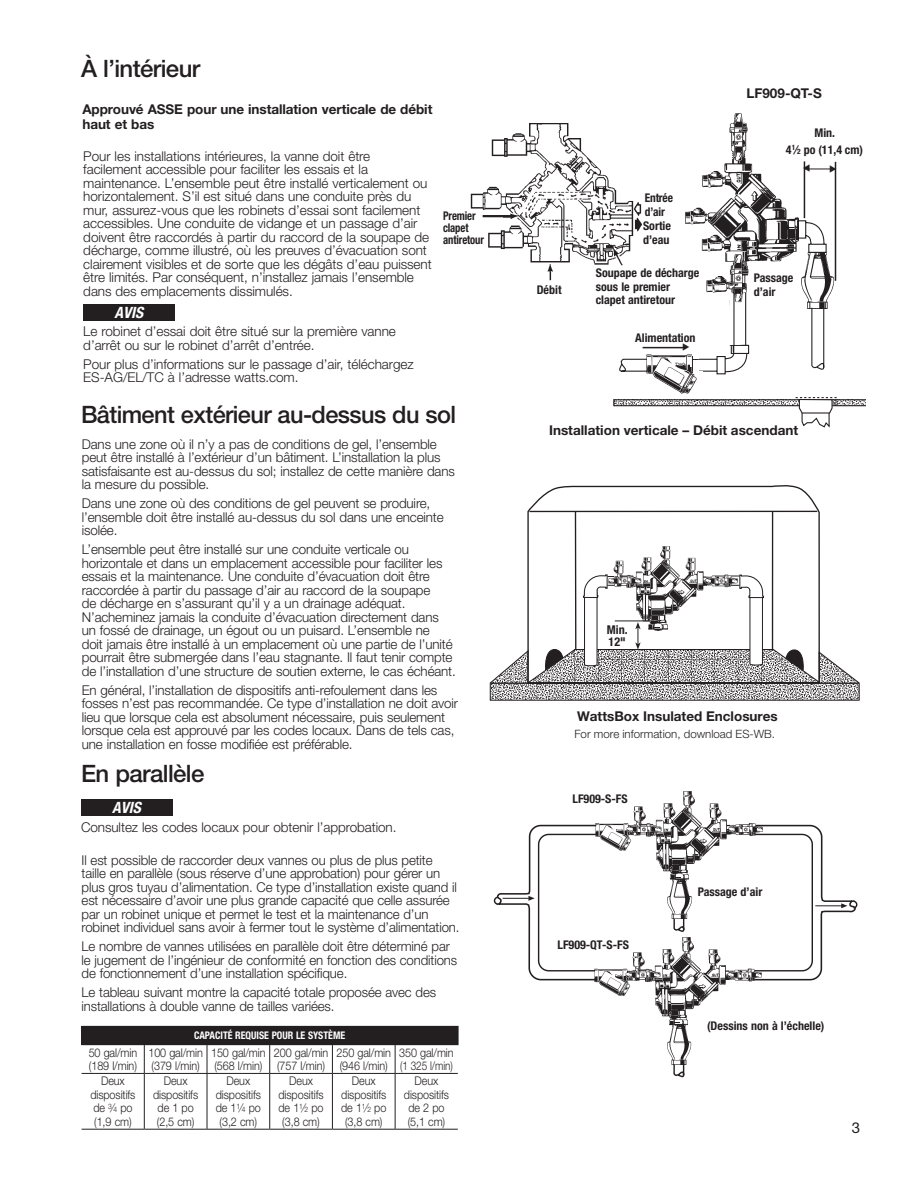
<style>
.page{position:relative;width:918px;height:1188px;background:#fff}
.page>*{position:absolute;margin:0;border:0;box-sizing:border-box;transform-origin:0 0}
.t1{font:500 24px "Helvetica Neue LT Std";letter-spacing:-.025em;color:#231f20}
.t2{font:italic 700 condensed 15.6px "Helvetica Neue LT Std";color:#fff}
.t3{font:15px "Helvetica Neue LT Std";color:#231f20}
.t4{font:300 13.5px/13.5px "Helvetica Neue LT Std";letter-spacing:-.01em;color:#231f20}
.t5{font:700 13.5px/15px "Helvetica Neue LT Std";color:#231f20}
.t6{font:700 condensed 12.15px/12.1px "Helvetica Neue LT Std";color:#231f20}
.t7{font:300 12px/13.5px "Helvetica Neue LT Std";letter-spacing:-.01em;color:#231f20;scale:.9 1}
.t8{font:700 condensed 12px/13.5px "Helvetica Neue LT Std";color:#231f20}
.t9{font:700 condensed 12px/12px "Helvetica Neue LT Std";color:#231f20;scale:.89 1}
.t10{font:700 condensed 12px/13.8px "Helvetica Neue LT Std";color:#231f20;scale:.95 1}
.t11{font:300 11.55px "Helvetica Neue LT Std";color:#231f20}
.t12{font:700 condensed 10.5px "Helvetica Neue LT Std";color:#fff;scale:.95 1}
.s1{font-size:7.5px}
</style>
<div class="page">
<div style="left:83px;top:304px;width:91px;height:17px;background:#231f20"></div>
<img style="left:471px;top:123px;width:170px;height:157px">
<hr style="left:483px;top:215px;width:29px;height:2px;background:#231f20">
<img style="left:685px;top:114px;width:114px;height:106px">
<img style="left:827px;top:253px;width:10px;height:55px">
<svg style="left:613px;top:397px;width:252px;height:31px"></svg>
<img style="left:653px;top:375px;width:44px;height:19px">
<hr style="left:804px;top:161px;width:1px;height:57px;background:#231f20">
<hr style="left:835px;top:162px;width:1px;height:119px;background:#231f20">
<hr style="left:805px;top:169px;width:30px;height:1px;background:#231f20">
<svg style="left:527px;top:485px;width:293px;height:89px"></svg>
<hr style="left:529px;top:511px;width:288px;height:1px;background:#231f20">
<svg style="left:490px;top:574px;width:370px;height:127px"></svg>
<div style="left:81px;top:799px;width:91px;height:17px;background:#231f20"></div>
<img style="left:596px;top:792px;width:160px;height:32px">
<img style="left:595px;top:981px;width:157px;height:37px">
<img style="left:667px;top:1026px;width:25px;height:39px">
<svg style="left:673px;top:1063px;width:12px;height:15px"></svg>
<svg style="left:493px;top:824px;width:365px;height:157px"></svg>
<svg style="left:669px;top:1018px;width:19px;height:8px"></svg>
<div style="left:82px;top:1026px;width:376px;height:19px;background:#231f20"></div>
<hr style="left:395px;top:1026px;width:64px;height:1px;background:#231f20">
<svg style="left:144px;top:1045px;width:1px;height:28px"></svg>
<svg style="left:207px;top:1045px;width:1px;height:28px"></svg>
<svg style="left:269px;top:1045px;width:1px;height:28px"></svg>
<svg style="left:332px;top:1045px;width:1px;height:28px"></svg>
<hr style="left:395px;top:1044px;width:64px;height:1px;background:#231f20">
<svg style="left:395px;top:1045px;width:1px;height:28px"></svg>
<hr style="left:82px;top:1073px;width:62px;height:1px;background:#231f20">
<hr style="left:144px;top:1073px;width:63px;height:1px;background:#231f20">
<hr style="left:207px;top:1073px;width:63px;height:1px;background:#231f20">
<hr style="left:270px;top:1073px;width:62px;height:1px;background:#231f20">
<hr style="left:332px;top:1073px;width:63px;height:1px;background:#231f20">
<hr style="left:395px;top:1073px;width:63px;height:1px;background:#231f20">
<hr style="left:82px;top:1129px;width:62px;height:1px;background:#231f20">
<hr style="left:144px;top:1129px;width:63px;height:1px;background:#231f20">
<hr style="left:207px;top:1129px;width:63px;height:1px;background:#231f20">
<hr style="left:270px;top:1129px;width:62px;height:1px;background:#231f20">
<hr style="left:332px;top:1129px;width:63px;height:1px;background:#231f20">
<svg style="left:458px;top:1027px;width:1px;height:17px"></svg>
<hr style="left:144px;top:1074px;width:1px;height:55px;background:#231f20">
<hr style="left:207px;top:1074px;width:1px;height:55px;background:#231f20">
<hr style="left:269px;top:1074px;width:1px;height:55px;background:#231f20">
<hr style="left:332px;top:1074px;width:1px;height:55px;background:#231f20">
<hr style="left:395px;top:1074px;width:1px;height:55px;background:#231f20">
<hr style="left:395px;top:1129px;width:63px;height:1px;background:#231f20">
<svg style="left:616px;top:220px;width:211px;height:155px"></svg>
<svg style="left:830px;top:165px;width:5px;height:7px"></svg>
<svg style="left:803px;top:165px;width:7px;height:7px"></svg>
<h2 class="t1" style="left:81px;top:54px;width:121px">À l’intérieur</h2>
<h3 class="t5" style="left:82px;top:101px;width:352px">Approuvé ASSE pour une installation verticale de débit haut et bas</h3>
<p class="t4" style="left:83px;top:149px;width:350px">Pour les installations intérieures, la vanne doit être facilement accessible pour faciliter les essais et la maintenance. L’ensemble peut être installé verticalement ou horizontalement. S’il est situé dans une conduite près du mur, assurez-vous que les robinets d’essai sont facilement accessibles. Une conduite de vidange et un passage d’air doivent être raccordés à partir du raccord de la soupape de décharge, comme illustré, où les preuves d’évacuation sont clairement visibles et de sorte que les dégâts d’eau puissent être limités. Par conséquent, n’installez jamais l’ensemble dans des emplacements dissimulés.</p>
<p class="t2" style="left:115px;top:303px;width:30px">AVIS</p>
<p class="t4" style="left:83px;top:324px;width:314px">Le robinet d’essai doit être situé sur la première vanne d’arrêt ou sur le robinet d’arrêt d’entrée.</p>
<p class="t4" style="left:83px;top:357px;width:332px">Pour plus d’informations sur le passage d’air, téléchargez<br>ES-AG/EL/TC à l’adresse watts.com.</p>
<p class="t9" style="left:443px;top:209px;width:47px">Premier clapet antiretour</p>
<h2 class="t1" style="left:81px;top:400px;width:377px">Bâtiment extérieur au-dessus du sol</h2>
<p class="t4" style="left:82px;top:437px;width:375px">Dans une zone où il n’y a pas de conditions de gel, l’ensemble peut être installé à l’extérieur d’un bâtiment. L’installation la plus satisfaisante est au-dessus du sol; installez de cette manière dans la mesure du possible.</p>
<p class="t4" style="left:82px;top:496px;width:363px">Dans une zone où des conditions de gel peuvent se produire, l’ensemble doit être installé au-dessus du sol dans une enceinte isolée.</p>
<p class="t4" style="left:82px;top:542px;width:376px">L’ensemble peut être installé sur une conduite verticale ou horizontale et dans un emplacement accessible pour faciliter les essais et la maintenance. Une conduite d’évacuation doit être raccordée à partir du passage d’air au raccord de la soupape<br>de décharge en s’assurant qu’il y a un drainage adéquat.<br>N’acheminez jamais la conduite d’évacuation directement dans un fossé de drainage, un égout ou un puisard. L’ensemble ne<br>doit jamais être installé à un emplacement où une partie de l’unité pourrait être submergée dans l’eau stagnante. Il faut tenir compte de l’installation d’une structure de soutien externe, le cas échéant.</p>
<p class="t4" style="left:82px;top:683px;width:378px">En général, l’installation de dispositifs anti-refoulement dans les fosses n’est pas recommandée. Ce type d’installation ne doit avoir lieu que lorsque cela est absolument nécessaire, puis seulement lorsque cela est approuvé par les codes locaux. Dans de tels cas, une installation en fosse modifiée est préférable.</p>
<h2 class="t1" style="left:81px;top:759px;width:125px">En parallèle</h2>
<p class="t2" style="left:112px;top:798px;width:30px">AVIS</p>
<p class="t4" style="left:81px;top:821px;width:317px">Consultez les codes locaux pour obtenir l’approbation.</p>
<p class="t4" style="left:82px;top:853px;width:380px">Il est possible de raccorder deux vannes ou plus de plus petite taille en parallèle (sous réserve d’une approbation) pour gérer un plus gros tuyau d’alimentation. Ce type d’installation existe quand il est nécessaire d’avoir une plus grande capacité que celle assurée par un robinet unique et permet le test et la maintenance d’un robinet individuel sans avoir à fermer tout le système d’alimentation.</p>
<p class="t4" style="left:82px;top:940px;width:377px">Le nombre de vannes utilisées en parallèle doit être déterminé par le jugement de l’ingénieur de conformité en fonction des conditions de fonctionnement d’une installation spécifique.</p>
<p class="t4" style="left:82px;top:986px;width:356px">Le tableau suivant montre la capacité totale proposée avec des installations à double vanne de tailles variées.</p>
<p class="t12" style="left:194px;top:1029px;width:160px">CAPACITÉ REQUISE POUR LE SYSTÈME</p>
<p class="t7" style="left:89px;top:1045px;width:55px">50 gal/min (189 l/min)</p>
<p class="t7" style="left:148px;top:1045px;width:62px">100 gal/min (379 l/min)</p>
<p class="t7" style="left:211px;top:1045px;width:62px">150 gal/min (568 l/min)</p>
<p class="t7" style="left:274px;top:1045px;width:62px">200 gal/min (757 l/min)</p>
<p class="t7" style="left:337px;top:1045px;width:62px">250 gal/min (946 l/min)</p>
<p class="t7" style="left:399px;top:1045px;width:62px">350 gal/min (1 325 l/min)</p>
<p class="t7" style="left:90px;top:1074px;width:52px;text-align:center">Deux dispositifs de <sup>3</sup>⁄<span class="s1">4</span> po (1,9 cm)</p>
<p class="t7" style="left:153px;top:1074px;width:52px;text-align:center">Deux dispositifs de 1 po (2,5 cm)</p>
<p class="t7" style="left:216px;top:1074px;width:52px;text-align:center">Deux dispositifs de 1<sup>1</sup>⁄<span class="s1">4</span> po (3,2 cm)</p>
<p class="t7" style="left:279px;top:1074px;width:52px;text-align:center">Deux dispositifs de 1<sup>1</sup>⁄<span class="s1">2</span> po (3,8 cm)</p>
<p class="t7" style="left:341px;top:1074px;width:52px;text-align:center">Deux dispositifs de 1<sup>1</sup>⁄<span class="s1">2</span> po (3,8 cm)</p>
<p class="t7" style="left:404px;top:1074px;width:52px;text-align:center">Deux dispositifs de 2 po (5,1 cm)</p>
<p class="t5" style="left:746px;top:86px;width:77px">LF909-QT-S</p>
<p class="t8" style="left:537px;top:283px;width:26px">Débit</p>
<p class="t10" style="left:643px;top:191px;width:33px">Entrée d’air<br>Sortie d’eau</p>
<p class="t8" style="left:596px;top:266px;width:105px">Soupape de décharge sous le premier clapet antiretour</p>
<p class="t8" style="left:635px;top:331px;width:62px">Alimentation</p>
<p class="t8" style="left:786px;top:124px;width:79px;line-height:16.8px;text-align:center">Min.<br>4<sup>1</sup>⁄<span class="s1">2</span> po (11,4 cm)</p>
<p class="t8" style="left:754px;top:271px;width:41px">Passage d’air</p>
<p class="t5" style="left:549px;top:422px;width:251px">Installation verticale – Débit ascendant</p>
<p class="t6" style="left:607px;top:624px;width:22px">Min.<br>12"</p>
<p class="t5" style="left:577px;top:708px;width:202px">WattsBox Insulated Enclosures</p>
<p class="t11" style="left:574px;top:727px;width:202px">For more information, download ES-WB.</p>
<p class="t8" style="left:572px;top:791px;width:57px">LF909-S-FS</p>
<p class="t8" style="left:557px;top:938px;width:73px">LF909-QT-S-FS</p>
<p class="t8" style="left:698px;top:885px;width:66px">Passage d’air</p>
<p class="t8" style="left:707px;top:1019px;width:119px">(Dessins non à l’échelle)</p>
<p class="t3" style="left:852px;top:1119px;width:10px">3</p>
</div>
